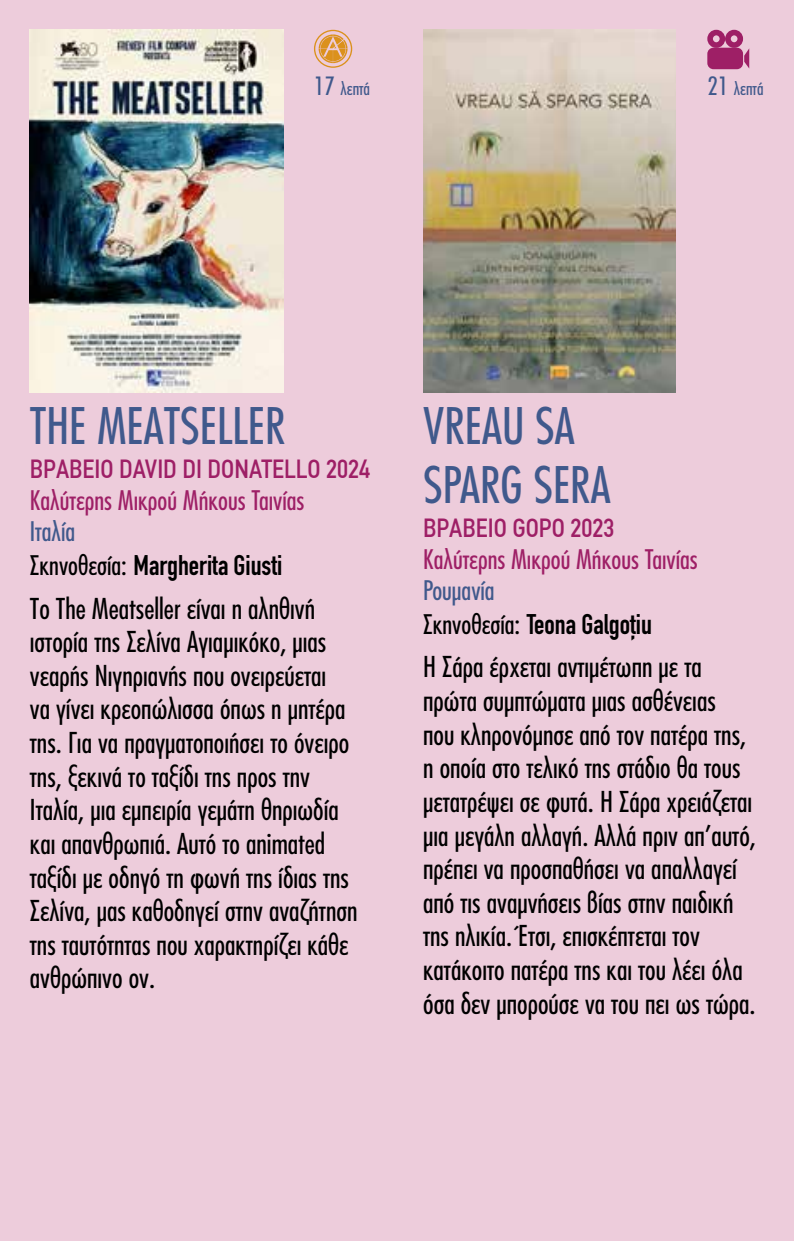
<style>
.page{position:relative;width:794px;height:1241px;background:#fff}
.page>*{position:absolute;margin:0;border:0;box-sizing:border-box;transform-origin:0 0}
.t1{font:500 49px/58.8px "PF Futura Neu Cond";color:#40598c}
.t2{font:500 28px/33.6px "PF Futura Neu Cond";color:#000}
.t3{font:700 28px "DIN Condensed";color:#000}
.t4{font:500 26.25px "PF Futura Neu Cond";color:#9e1f66}
.t5{font:500 condensed 26.25px "PF Din Text";color:#9e1f66}
.t6{font:500 26.25px "PF Futura Neu Cond";color:#40598c}
.t7{font:500 17.5px "PF Futura Neu Cond";color:#40598c}
.s1{font-size:24.5px}
.s2{font-family:"PF Futura Neu Cond";font-weight:500;font-size:26.25px}
</style>
<div class="page">
<div style="left:0;top:0;width:794px;height:1240px;background:#edccdb"></div>
<img style="left:423px;top:30px;width:253px;height:363px">
<img style="left:30px;top:30px;width:254px;height:363px">
<svg style="left:314px;top:30px;width:38px;height:38px"></svg>
<svg style="left:707px;top:29px;width:42px;height:40px"></svg>
<p class="t7" style="left:314px;top:78px;width:58px"><span class="s1">17</span> λεπτά</p>
<p class="t7" style="left:707px;top:78px;width:58px"><span class="s1">21</span> λεπτά</p>
<h1 class="t1" style="left:30px;top:395px;width:257px">THE MEATSELLER</h1>
<p class="t5" style="left:30px;top:454px;width:342px">ΒΡΑΒΕΊΟ DAVID DI DONATELLO 2024</p>
<p class="t4" style="left:30px;top:483px;width:276px">Καλύτερης Μικρού Μήκους Ταινίας</p>
<p class="t6" style="left:30px;top:515px;width:47px">Ιταλία</p>
<p class="t3" style="left:30px;top:546px;width:254px"><span class="s2">Σκηνοθεσία:</span> Margherita Giusti</p>
<p class="t2" style="left:30px;top:590px;width:329px">Το The Meatseller είναι η αληθινή ιστορία της Σελίνα Αγιαμικόκο, μιας νεαρής Νιγηριανής που ονειρεύεται<br>να γίνει κρεοπώλισσα όπως η μητέρα της. Για να πραγματοποιήσει το όνειρο της, ξεκινά το ταξίδι της προς την Ιταλία, μια εμπειρία γεμάτη θηριωδία και απανθρωπιά. Αυτό το animated ταξίδι με οδηγό τη φωνή της ίδιας της Σελίνα, μας καθοδηγεί στην αναζήτηση της ταυτότητας που χαρακτηρίζει κάθε ανθρώπινο ον.</p>
<h1 class="t1" style="left:423px;top:395px;width:189px">VREAU SA<br>SPARG SERA</h1>
<p class="t5" style="left:423px;top:513px;width:193px">ΒΡΑΒΕΊΟ GOPO 2023</p>
<p class="t4" style="left:423px;top:542px;width:276px">Καλύτερης Μικρού Μήκους Ταινίας</p>
<p class="t6" style="left:423px;top:574px;width:73px">Ρουμανία</p>
<p class="t3" style="left:423px;top:605px;width:230px"><span class="s2">Σκηνοθεσία:</span> Teona Galgoțiu</p>
<p class="t2" style="left:423px;top:649px;width:334px">Η Σάρα έρχεται αντιμέτωπη με τα πρώτα συμπτώματα μιας ασθένειας<br>που κληρονόμησε από τον πατέρα της, η οποία στο τελικό της στάδιο θα τους μετατρέψει σε φυτά. Η Σάρα χρειάζεται μια μεγάλη αλλαγή. Αλλά πριν απ’αυτό, πρέπει να προσπαθήσει να απαλλαγεί από τις αναμνήσεις βίας στην παιδική της ηλικία. Έτσι, επισκέπτεται τον κατάκοιτο πατέρα της και του λέει όλα όσα δεν μπορούσε να του πει ως τώρα.</p>
</div>
